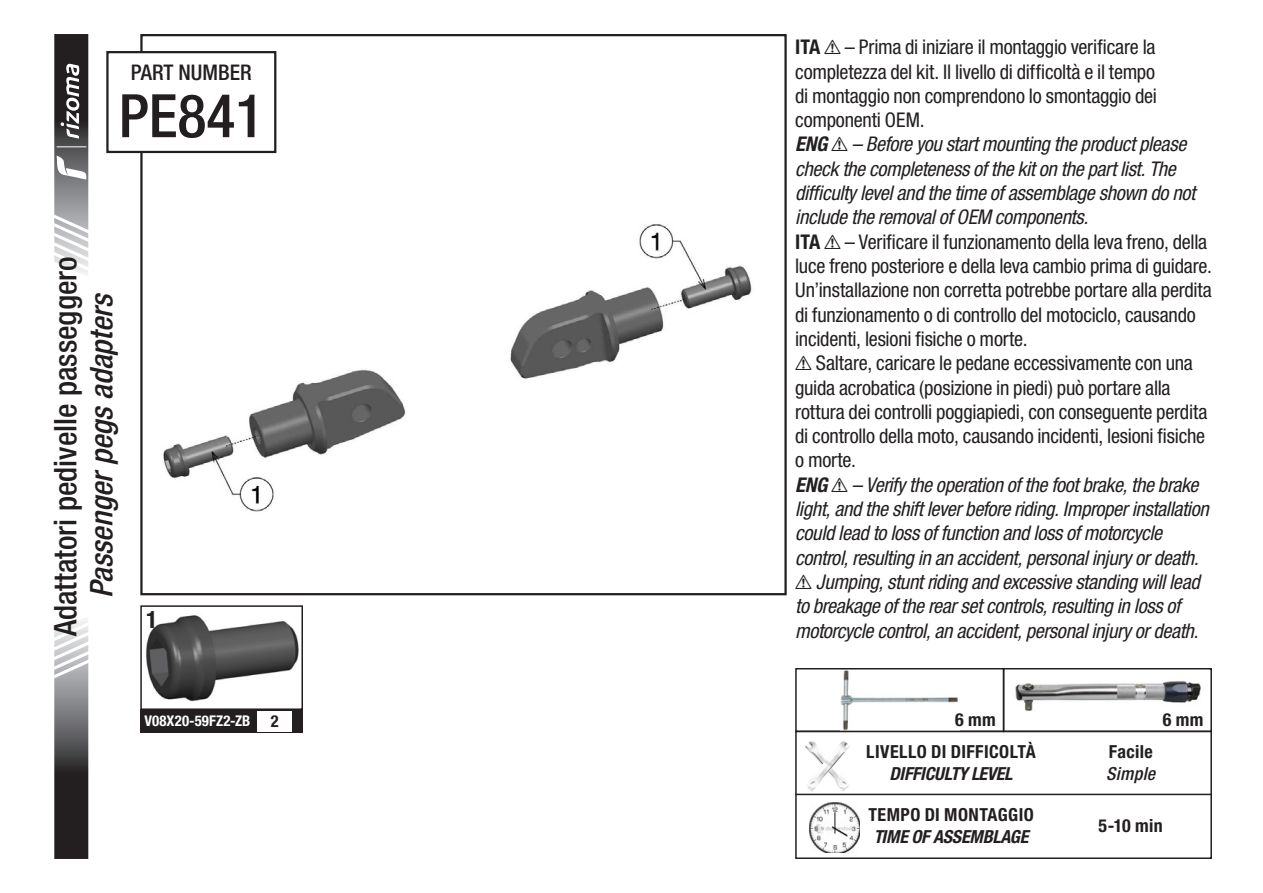
<style>
.page{position:relative;width:1263px;height:893px;background:#fff}
.page>*{position:absolute;margin:0;border:0;box-sizing:border-box;transform-origin:0 0}
.t1{font:500 condensed 60px "Helvetica Neue LT Std";color:#231f20}
.t2{font:500 condensed 31.2px "Helvetica Neue LT Std";color:#231f20}
.t3{font:italic 500 condensed 31.2px "Helvetica Neue LT Std";color:#231f20}
.t4{font:700 condensed 24px "Helvetica Neue LT Std";color:#231f20}
.t5{font:500 condensed 21.6px "Helvetica Neue LT Std";color:#231f20}
.t6{font:condensed 20.4px/24.3px "Helvetica Neue LT Std";letter-spacing:-.01em;color:#231f20}
.t7{font:700 condensed 18px "Helvetica Neue LT Std";letter-spacing:.025em;color:#231f20}
.t8{font:italic 700 condensed 18px "Helvetica Neue LT Std";letter-spacing:-.015em;color:#231f20}
.t9{font:italic 500 condensed 18px "Helvetica Neue LT Std";letter-spacing:.015em;color:#231f20}
.t10{font:700 condensed 14.7px "Helvetica Neue LT Std";letter-spacing:.005em;color:#fff}
.s1{font-size:16.5px;color:#231f20}
.s2{font-weight:700}
.s3{font-family:"Hazard";font-stretch:normal}
.s4{font-weight:700;font-style:italic}
.s5{font-style:italic}
</style>
<div class="page">
<img style="left:146px;top:105px;width:606px;height:407px">
<div style="left:795px;top:731px;width:417px;height:128px;border:2px solid #231f20"></div>
<hr style="left:795px;top:794px;width:417px;height:1px;background:#231f20">
<img style="left:804px;top:740px;width:46px;height:52px">
<img style="left:809px;top:802px;width:50px;height:51px">
<img style="left:840px;top:671px;width:118px;height:58px">
<div style="left:795px;top:668px;width:209px;height:64px;border:2px solid #231f20"></div>
<img style="left:1015px;top:681px;width:186px;height:30px">
<div style="left:1003px;top:668px;width:209px;height:64px;border:2px solid #231f20"></div>
<svg style="left:54px;top:620px;width:35px;height:239px"></svg>
<svg style="left:54px;top:34px;width:35px;height:240px"></svg>
<img style="left:145px;top:615px;width:154px;height:87px">
<div style="left:140px;top:605px;width:163px;height:105px;border:2px solid #231f20"></div>
<div style="left:140px;top:709px;width:163px;height:24px;background:#231f20"></div>
<div style="left:257px;top:711px;width:35px;height:20px;background:#fff"></div>
<div style="left:107px;top:52px;width:168px;height:100px;background:#fff"></div>
<div style="left:106px;top:51px;width:170px;height:102px;border:2px solid #231f20"></div>
<p class="t5" style="left:131px;top:59px;width:122px">PART NUMBER</p>
<h1 class="t1" style="left:119px;top:80px;width:147px">PE841</h1>
<h2 class="t2" style="left:47px;top:636px;width:381px;rotate:-90deg">Adattatori pedivelle passeggero</h2>
<h2 class="t3" style="left:83px;top:598px;width:307px;rotate:-90deg">Passenger pegs adapters</h2>
<p class="t4" style="left:146px;top:605px;width:13px">1</p>
<p class="t10" style="left:145px;top:712px;width:136px">V08X20-59FZ2-ZB <span class="s1">2</span></p>
<p class="t6" style="left:795px;top:35px;width:418px"><span class="s2">ITA</span> <span class="s3">!</span> – Prima di iniziare il montaggio verificare la completezza del kit. Il livello di difficoltà e il tempo<br>di montaggio non comprendono lo smontaggio dei componenti OEM.<br><span class="s4">ENG</span> <span class="s3">!</span> <span class="s5">– Before you start mounting the product please check the completeness of the kit on the part list. The difficulty level and the time of assemblage shown do not include the removal of OEM components.<br></span><span class="s2">ITA</span> <span class="s3">!</span> – Verificare il funzionamento della leva freno, della luce freno posteriore e della leva cambio prima di guidare.<br>Un’installazione non corretta potrebbe portare alla perdita di funzionamento o di controllo del motociclo, causando incidenti, lesioni fisiche o morte.<br><span class="s3">!</span> Saltare, caricare le pedane eccessivamente con una guida acrobatica (posizione in piedi) può portare alla rottura dei controlli poggiapiedi, con conseguente perdita di controllo della moto, causando incidenti, lesioni fisiche o morte.<br><span class="s4">ENG</span> <span class="s3">!</span> <span class="s5">– Verify the operation of the foot brake, the brake light, and the shift lever before riding. Improper installation could lead to loss of function and loss of motorcycle control, resulting in an accident, personal injury or death. </span><span class="s3">!</span> <span class="s5">Jumping, stunt riding and excessive standing will lead to breakage of the rear set controls, resulting in loss of motorcycle control, an accident, personal injury or death.</span></p>
<p class="t7" style="left:955px;top:709px;width:42px">6 mm</p>
<p class="t7" style="left:1163px;top:709px;width:42px">6 mm</p>
<p class="t7" style="left:866px;top:741px;width:171px">LIVELLO DI DIFFICOLTÀ</p>
<p class="t8" style="left:889px;top:762px;width:125px">DIFFICULTY LEVEL</p>
<p class="t7" style="left:868px;top:804px;width:167px">TEMPO DI MONTAGGIO</p>
<p class="t8" style="left:874px;top:825px;width:156px">TIME OF ASSEMBLAGE</p>
<p class="t7" style="left:1109px;top:741px;width:46px">Facile</p>
<p class="t9" style="left:1106px;top:762px;width:51px">Simple</p>
<p class="t7" style="left:1098px;top:814px;width:66px">5-10 min</p>
</div>
